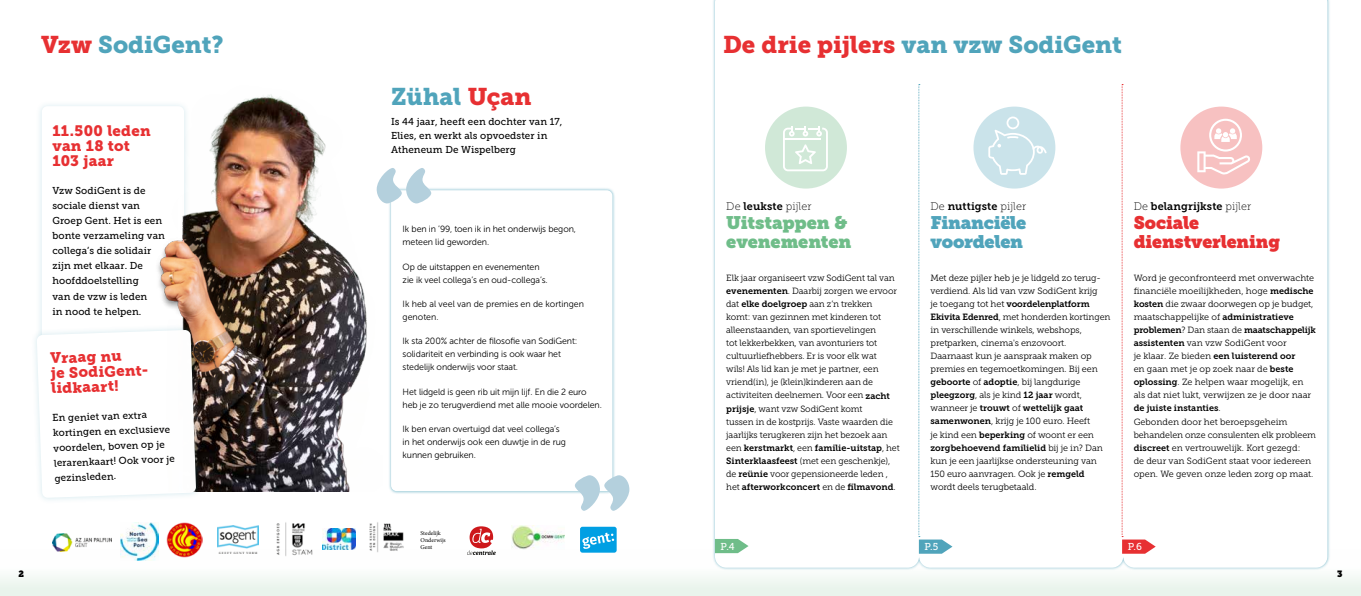
<style>
.page{position:relative;width:1361px;height:596px;background:#fff}
.page>*{position:absolute;margin:0;border:0;box-sizing:border-box;transform-origin:0 0}
.t1{font:168.2px "Forte MT Std";color:#b4d0dd}
.t2{font:24px "Museo Slab 900";color:#50a4bb}
.t3{font:18px/19px "Museo Slab";letter-spacing:-.005em;color:#6fbd89}
.t4{font:18px/19px "Museo Slab";letter-spacing:-.005em;color:#e73032}
.t5{font:18px/19px "Museo Slab";letter-spacing:-.015em;color:#50a4bb}
.t6{font:15px/15px "Museo Slab 900";letter-spacing:.015em;color:#e73032}
.t7{font:11px "Museo Slab 700";letter-spacing:.01em;color:#000}
.t8{font:11px "Museo Slab 100";letter-spacing:.01em;color:#000}
.t9{font:10px/15px "Museo Slab 500";letter-spacing:.01em;color:#000}
.t10{font:10px "Museo Slab 500";color:#fff}
.t11{font:9px/13px "Museo Slab 300";letter-spacing:-.01em;color:#000}
.t12{font:9px/13px "Museo Sans 300";letter-spacing:-.01em;color:#000}
.t13{font:9px "Museo Slab 700";color:#000}
.t14{font:9px "Museo Slab";color:#000}
.t15{font:6px/7.2px "Minion Pro";color:#000}
.s1{color:#e73032}
.s2{font-family:"Museo Slab 700"}
.s3{font-family:"Museo Slab 300"}
.s4{font-family:"Museo Slab 100"}
</style>
<div class="page">
<div style="left:0;top:548px;width:1361px;height:47px;background:#f4f9f5"></div>
<svg style="left:715px;top:0;width:612px;height:567px"></svg>
<div style="left:388px;top:187px;width:227px;height:307px;background:#50a4bb;opacity:.75"></div>
<div style="left:391px;top:190px;width:221px;height:301px;background:#fff;border-radius:6px"></div>
<svg style="left:715px;top:538px;width:33px;height:14px"></svg>
<div style="left:36px;top:100px;width:154px;height:246px;background:#f4f9fb"></div>
<div style="left:42px;top:106px;width:142px;height:234px;background:#fff;border-radius:6px"></div>
<svg style="left:918px;top:84px;width:34px;height:469px"></svg>
<svg style="left:1122px;top:84px;width:33px;height:469px"></svg>
<div style="left:973px;top:106px;width:82px;height:82px;background:#cae3ea;border-radius:50%"></div>
<svg style="left:988px;top:116px;width:58px;height:59px"></svg>
<div style="left:765px;top:106px;width:82px;height:82px;background:#d0e8d7;border-radius:50%"></div>
<svg style="left:783px;top:126px;width:45px;height:45px"></svg>
<div style="left:1180px;top:106px;width:82px;height:82px;background:#f7c1c1;border-radius:50%"></div>
<svg style="left:1197px;top:119px;width:53px;height:55px"></svg>
<img style="left:512px;top:525px;width:52px;height:24px">
<img style="left:52px;top:533px;width:64px;height:18px">
<img style="left:120px;top:522px;width:38px;height:38px">
<img style="left:167px;top:522px;width:36px;height:35px">
<img style="left:217px;top:525px;width:41px;height:28px">
<img style="left:276px;top:522px;width:57px;height:34px">
<img style="left:368px;top:522px;width:52px;height:30px">
<svg style="left:467px;top:526px;width:29px;height:28px"></svg>
<div style="left:580px;top:526px;width:36px;height:26px;background:#009fe3;border-radius:2px"></div>
<svg style="left:582px;top:532px;width:32px;height:17px"></svg>
<img style="left:323px;top:528px;width:32px;height:21px">
<div style="left:31px;top:323px;width:171px;height:180px;background:#fdfefe"></div>
<svg style="left:37px;top:330px;width:159px;height:167px"></svg>
<img style="left:142px;top:94px;width:225px;height:397px">
<h2 class="t2" style="left:41px;top:31px;width:184px"><span class="s1">Vzw</span> SodiGent?</h2>
<h3 class="t6" style="left:52px;top:124px;width:100px">11.500 leden van 18 tot<br>103 jaar</h3>
<p class="t9" style="left:52px;top:183px;width:114px">Vzw SodiGent is de sociale dienst van<br>Groep Gent. Het is een bonte verzameling van collega’s die solidair zijn met elkaar. De hoofddoelstelling<br>van de vzw is leden<br>in nood te helpen.</p>
<h3 class="t6" style="left:50px;top:350px;width:100px;rotate:-2deg">Vraag nu<br>je SodiGent&shy;lidkaart!</h3>
<p class="t9" style="left:52px;top:410px;width:122px;rotate:-2deg">En geniet van extra kortingen en exclusieve voordelen, boven op je lerarenkaart! Ook voor je gezinsleden.</p>
<h2 class="t2" style="left:391px;top:82px;width:142px">Zühal <span class="s1">Uçan</span></h2>
<p class="t9" style="left:391px;top:114px;width:173px;line-height:14px">Is 44 jaar, heeft een dochter van 17,<br>Elies, en werkt als opvoedster in<br>Atheneum De Wispelberg</p>
<h1 class="t1" style="left:363px;top:124px;width:58px">“</h1>
<p class="t12" style="left:403px;top:222px;width:175px">Ik ben in ’99, toen ik in het onderwijs begon, meteen lid geworden.</p>
<p class="t12" style="left:403px;top:260px;width:147px">Op de uitstappen en evenementen zie ik veel collega’s en oud-collega’s.</p>
<p class="t12" style="left:403px;top:297px;width:183px">Ik heb al veel van de premies en de kortingen genoten.</p>
<p class="t12" style="left:403px;top:334px;width:176px">Ik sta 200% achter de filosofie van SodiGent: solidariteit en verbinding is ook waar het stedelijk onderwijs voor staat.</p>
<p class="t12" style="left:403px;top:385px;width:201px">Het lidgeld is geen rib uit mijn lijf. En die 2 euro heb je zo terugverdiend met alle mooie voordelen.</p>
<p class="t12" style="left:403px;top:422px;width:165px">Ik ben ervan overtuigd dat veel collega’s in het onderwijs ook een duwtje in de rug kunnen gebruiken.</p>
<p class="t15" style="left:420px;top:529px;width:27px">Stedelijk<br>Onderwijs<br>Gent</p>
<h1 class="t1" style="left:642px;top:553px;width:58px;rotate:-180deg">“</h1>
<h2 class="t2" style="left:723px;top:31px;width:400px"><span class="s1">De drie pijlers</span> van vzw SodiGent</h2>
<p class="t8" style="left:726px;top:200px;width:87px">De <span class="s2">leukste</span> pijler</p>
<h3 class="t3" style="left:726px;top:213px;width:127px">Uitstappen &amp; evenementen</h3>
<p class="t11" style="left:726px;top:271px;width:172px">Elk jaar organiseert vzw SodiGent tal van <span class="s2">evenementen</span>. Daarbij zorgen we ervoor dat <span class="s2">elke doelgroep</span> aan z’n trekken komt: van gezinnen met kinderen tot alleenstaanden, van sportievelingen<br>tot lekkerbekken, van avonturiers tot cultuurliefhebbers. Er is voor elk wat wils! Als lid kan je met je partner, een vriend(in), je (klein)kinderen aan de activiteiten deelnemen. Voor een <span class="s2">zacht prijsje</span>, want vzw SodiGent komt<br>tussen in de kostprijs. Vaste waarden die jaarlijks terugkeren zijn het bezoek aan</p>
<p class="t13" style="left:726px;top:442px;width:175px"><span class="s3">een</span> kerstmarkt<span class="s3">, een</span> familie-uitstap<span class="s3">, het</span></p>
<p class="t11" style="left:726px;top:453px;width:166px"><span class="s2">Sinterklaasfeest</span> (met een geschenkje), de <span class="s2">reünie</span> voor gepensioneerde leden ,</p>
<p class="t13" style="left:726px;top:481px;width:171px"><span class="s3">het</span> afterworkconcert <span class="s3">en de</span> filmavond<span class="s3">.</span></p>
<p class="t7" style="left:930px;top:200px;width:97px"><span class="s4">De</span> nuttigste <span class="s4">pijler</span></p>
<h3 class="t5" style="left:930px;top:213px;width:97px">Financiële voordelen</h3>
<p class="t11" style="left:930px;top:271px;width:172px">Met deze pijler heb je je lidgeld zo terug&shy;verdiend. Als lid van vzw SodiGent krijg</p>
<p class="t13" style="left:930px;top:299px;width:161px"><span class="s3">je toegang tot het</span> voordelenplatform</p>
<p class="t11" style="left:930px;top:310px;width:181px"><span class="s2">Ekivita Edenred</span>, met honderden kortingen in verschillende winkels, webshops, pretparken, cinema's enzovoort.<br>Daarnaast kun je aanspraak maken op premies en tegemoetkomingen. Bij een <span class="s2">geboorte</span> of <span class="s2">adoptie</span>, bij langdurige <span class="s2">pleegzorg</span>, als je kind <span class="s2">12 jaar</span> wordt,</p>
<p class="t13" style="left:930px;top:403px;width:154px"><span class="s3">wanneer je</span> trouwt <span class="s3">of</span> wettelijk gaat</p>
<p class="t11" style="left:930px;top:414px;width:165px"><span class="s2">samenwonen</span>, krijg je 100 euro. Heeft je kind een <span class="s2">beperking</span> of woont er een</p>
<p class="t13" style="left:930px;top:442px;width:174px">zorgbehoevend familielid <span class="s3">bij je in? Dan</span></p>
<p class="t11" style="left:930px;top:453px;width:168px">kun je een jaarlijkse ondersteuning van<br>150 euro aanvragen. Ook je <span class="s2">remgeld </span>wordt deels terugbetaald.</p>
<p class="t7" style="left:1133px;top:200px;width:119px"><span class="s4">De</span> belangrijkste <span class="s4">pijler</span></p>
<h3 class="t4" style="left:1133px;top:213px;width:148px">Sociale dienstverlening</h3>
<p class="t11" style="left:1133px;top:271px;width:182px;text-align:justify">Word je geconfronteerd met onverwachte financiële moeilijkheden, hoge <span class="s2">medische kosten</span> die zwaar doorwegen op je budget, maatschappelijke of <span class="s2">administratieve</span></p>
<p class="t13" style="left:1133px;top:325px;width:184px">problemen<span class="s3">? Dan staan de</span> maatschappelijk</p>
<p class="t11" style="left:1133px;top:336px;width:179px"><span class="s2">assistenten</span> van vzw SodiGent voor<br>je klaar. Ze bieden <span class="s2">een luisterend oor<br></span>en gaan met je op zoek naar de <span class="s2">beste oplossing</span>. Ze helpen waar mogelijk, en als dat niet lukt, verwijzen ze je door naar</p>
<p class="t13" style="left:1133px;top:403px;width:89px">de juiste instanties<span class="s3">.</span></p>
<p class="t11" style="left:1133px;top:414px;width:184px">Gebonden door het beroepsgeheim behandelen onze consulenten elk probleem <span class="s2">discreet</span> en vertrouwelijk. Kort gezegd:<br>de deur van SodiGent staat voor iedereen open. We geven onze leden zorg op maat.</p>
<p class="t10" style="left:720px;top:540px;width:16px">P.4</p>
<p class="t10" style="left:924px;top:541px;width:15px">P.5</p>
<p class="t10" style="left:1127px;top:541px;width:16px">P.6</p>
<p class="t14" style="left:18px;top:568px;width:7px">2</p>
<p class="t14" style="left:1337px;top:568px;width:7px">3</p>
</div>
